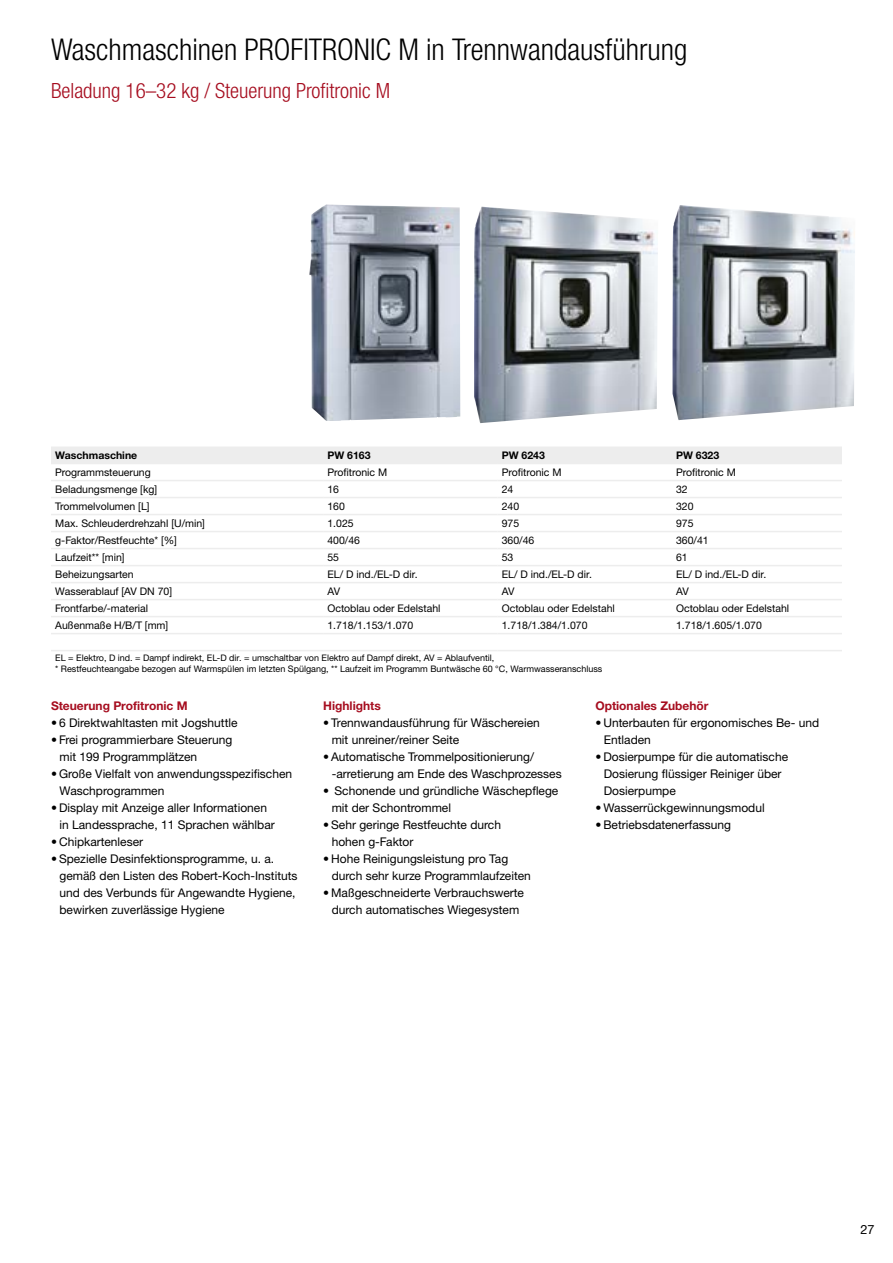
<style>
.page{position:relative;width:893px;height:1263px;background:#fff}
.page>*{position:absolute;margin:0;border:0;box-sizing:border-box;transform-origin:0 0}
.t1{font:300 condensed 30px "Helvetica Neue LTW1 G";color:#000}
.t2{font:300 condensed 21px "Helvetica Neue LTW1 G";color:#a60d1f}
.t3{font:12.75px "Helvetica Neue LTW1 G";color:#000}
.t4{font:12px/17px "Helvetica Neue LTW1 G";color:#000}
.t5{font:700 12px "Helvetica Neue LTW1 G";color:#a60d1f}
.t6{font:10.5px "Helvetica Neue LTW1 G";color:#000}
.t7{font:700 10.5px "Helvetica Neue LTW1 G";color:#000}
.t8{font:9px/10.8px "Helvetica Neue LTW1 G";color:#000}
</style>
<div class="page">
<img style="left:309px;top:205px;width:151px;height:216px">
<img style="left:474px;top:207px;width:184px;height:216px">
<img style="left:672px;top:205px;width:183px;height:215px">
<div style="left:51px;top:447px;width:791px;height:16px;background:#ededed"></div>
<hr style="left:51px;top:463px;width:272px;height:1px;background:#ededed">
<hr style="left:51px;top:582px;width:272px;height:1px;background:#ededed">
<hr style="left:51px;top:599px;width:272px;height:1px;background:#ededed">
<hr style="left:323px;top:599px;width:174px;height:1px;background:#ededed">
<hr style="left:497px;top:599px;width:175px;height:1px;background:#ededed">
<hr style="left:672px;top:599px;width:170px;height:1px;background:#ededed">
<hr style="left:51px;top:616px;width:272px;height:1px;background:#ededed">
<hr style="left:323px;top:633px;width:174px;height:1px;background:#ededed">
<hr style="left:497px;top:633px;width:175px;height:1px;background:#ededed">
<hr style="left:672px;top:633px;width:170px;height:1px;background:#ededed">
<hr style="left:323px;top:463px;width:174px;height:1px;background:#ededed">
<hr style="left:323px;top:480px;width:174px;height:1px;background:#ededed">
<hr style="left:497px;top:463px;width:175px;height:1px;background:#ededed">
<hr style="left:497px;top:480px;width:175px;height:1px;background:#ededed">
<hr style="left:672px;top:463px;width:170px;height:1px;background:#ededed">
<hr style="left:672px;top:480px;width:170px;height:1px;background:#ededed">
<hr style="left:51px;top:480px;width:272px;height:1px;background:#ededed">
<hr style="left:323px;top:497px;width:174px;height:1px;background:#ededed">
<hr style="left:497px;top:497px;width:175px;height:1px;background:#ededed">
<hr style="left:672px;top:497px;width:170px;height:1px;background:#ededed">
<hr style="left:323px;top:514px;width:174px;height:1px;background:#ededed">
<hr style="left:51px;top:497px;width:272px;height:1px;background:#ededed">
<hr style="left:497px;top:514px;width:175px;height:1px;background:#ededed">
<hr style="left:672px;top:514px;width:170px;height:1px;background:#ededed">
<hr style="left:323px;top:531px;width:174px;height:1px;background:#ededed">
<hr style="left:497px;top:531px;width:175px;height:1px;background:#ededed">
<hr style="left:51px;top:514px;width:272px;height:1px;background:#ededed">
<hr style="left:672px;top:531px;width:170px;height:1px;background:#ededed">
<hr style="left:323px;top:548px;width:174px;height:1px;background:#ededed">
<hr style="left:497px;top:548px;width:175px;height:1px;background:#ededed">
<hr style="left:672px;top:548px;width:170px;height:1px;background:#ededed">
<hr style="left:51px;top:531px;width:272px;height:1px;background:#ededed">
<hr style="left:323px;top:565px;width:174px;height:1px;background:#ededed">
<hr style="left:497px;top:565px;width:175px;height:1px;background:#ededed">
<hr style="left:672px;top:565px;width:170px;height:1px;background:#ededed">
<hr style="left:51px;top:548px;width:272px;height:1px;background:#ededed">
<hr style="left:323px;top:582px;width:174px;height:1px;background:#ededed">
<hr style="left:323px;top:616px;width:174px;height:1px;background:#ededed">
<hr style="left:497px;top:582px;width:175px;height:1px;background:#ededed">
<hr style="left:497px;top:616px;width:175px;height:1px;background:#ededed">
<hr style="left:672px;top:582px;width:170px;height:1px;background:#ededed">
<hr style="left:672px;top:616px;width:170px;height:1px;background:#ededed">
<hr style="left:51px;top:565px;width:272px;height:1px;background:#ededed">
<hr style="left:51px;top:633px;width:272px;height:1px;background:#ededed">
<hr style="left:51px;top:650px;width:272px;height:1px;background:#ededed">
<hr style="left:323px;top:650px;width:174px;height:1px;background:#ededed">
<hr style="left:497px;top:650px;width:175px;height:1px;background:#ededed">
<hr style="left:672px;top:650px;width:170px;height:1px;background:#ededed">
<h1 class="t1" style="left:51px;top:32px;width:638px">Waschmaschinen PROFITRONIC M in Trennwandausführung</h1>
<h2 class="t2" style="left:51px;top:78px;width:341px">Beladung 16–32 kg / Steuerung Profitronic M</h2>
<p class="t7" style="left:55px;top:448px;width:83px">Waschmaschine</p>
<p class="t7" style="left:327px;top:448px;width:45px">PW 6163</p>
<p class="t7" style="left:502px;top:448px;width:45px">PW 6243</p>
<p class="t7" style="left:676px;top:448px;width:45px">PW 6323</p>
<p class="t6" style="left:55px;top:466px;width:97px">Programmsteuerung</p>
<p class="t6" style="left:327px;top:466px;width:61px">Profitronic M</p>
<p class="t6" style="left:502px;top:466px;width:61px">Profitronic M</p>
<p class="t6" style="left:676px;top:466px;width:61px">Profitronic M</p>
<p class="t6" style="left:55px;top:483px;width:103px">Beladungsmenge [kg]</p>
<p class="t6" style="left:327px;top:483px;width:13px">16</p>
<p class="t6" style="left:502px;top:483px;width:13px">24</p>
<p class="t6" style="left:676px;top:483px;width:13px">32</p>
<p class="t6" style="left:55px;top:500px;width:96px">Trommelvolumen [L]</p>
<p class="t6" style="left:327px;top:500px;width:19px">160</p>
<p class="t6" style="left:502px;top:500px;width:19px">240</p>
<p class="t6" style="left:676px;top:500px;width:19px">320</p>
<p class="t6" style="left:55px;top:517px;width:151px">Max. Schleuderdrehzahl [U/min]</p>
<p class="t6" style="left:327px;top:517px;width:28px">1.025</p>
<p class="t6" style="left:502px;top:517px;width:19px">975</p>
<p class="t6" style="left:676px;top:517px;width:19px">975</p>
<p class="t6" style="left:55px;top:534px;width:123px">g-Faktor/Restfeuchte* [%]</p>
<p class="t6" style="left:327px;top:534px;width:34px">400/46</p>
<p class="t6" style="left:502px;top:534px;width:34px">360/46</p>
<p class="t6" style="left:676px;top:534px;width:34px">360/41</p>
<p class="t6" style="left:55px;top:551px;width:71px">Laufzeit** [min]</p>
<p class="t6" style="left:327px;top:551px;width:13px">55</p>
<p class="t6" style="left:502px;top:551px;width:13px">53</p>
<p class="t6" style="left:676px;top:551px;width:13px">61</p>
<p class="t6" style="left:55px;top:568px;width:80px">Beheizungsarten</p>
<p class="t6" style="left:327px;top:568px;width:92px">EL/ D ind./EL-D dir.</p>
<p class="t6" style="left:502px;top:568px;width:92px">EL/ D ind./EL-D dir.</p>
<p class="t6" style="left:676px;top:568px;width:92px">EL/ D ind./EL-D dir.</p>
<p class="t6" style="left:55px;top:585px;width:118px">Wasserablauf [AV DN 70]</p>
<p class="t6" style="left:327px;top:585px;width:14px">AV</p>
<p class="t6" style="left:502px;top:585px;width:14px">AV</p>
<p class="t6" style="left:676px;top:585px;width:14px">AV</p>
<p class="t6" style="left:55px;top:602px;width:94px">Frontfarbe/-material</p>
<p class="t6" style="left:327px;top:602px;width:115px">Octoblau oder Edelstahl</p>
<p class="t6" style="left:502px;top:602px;width:115px">Octoblau oder Edelstahl</p>
<p class="t6" style="left:676px;top:602px;width:115px">Octoblau oder Edelstahl</p>
<p class="t6" style="left:55px;top:619px;width:115px">Außenmaße H/B/T [mm]</p>
<p class="t6" style="left:327px;top:619px;width:87px">1.718/1.153/1.070</p>
<p class="t6" style="left:502px;top:619px;width:87px">1.718/1.384/1.070</p>
<p class="t6" style="left:676px;top:619px;width:87px">1.718/1.605/1.070</p>
<p class="t8" style="left:55px;top:653px;width:549px">EL = Elektro, D ind. = Dampf indirekt, EL-D dir. = umschaltbar von Elektro auf Dampf direkt, AV = Ablaufventil,<br>* Restfeuchteangabe bezogen auf Warmspülen im letzten Spülgang, ** Laufzeit im Programm Buntwäsche 60 °C, Warmwasseranschluss</p>
<p class="t5" style="left:51px;top:698px;width:138px">Steuerung Profitronic M</p>
<p class="t4" style="left:51px;top:714px;width:188px">• 6 Direktwahltasten mit Jogshuttle</p>
<p class="t4" style="left:60px;top:731px;width:174px;text-indent:-9px">• Frei programmierbare Steuerung mit 199 Programmplätzen</p>
<p class="t4" style="left:60px;top:765px;width:234px;text-indent:-9px">• Große Vielfalt von anwendungsspezifischen<br>Waschprogrammen</p>
<p class="t4" style="left:60px;top:799px;width:217px;text-indent:-9px">• Display mit Anzeige aller Informationen in Landessprache, 11 Sprachen wählbar</p>
<p class="t4" style="left:51px;top:833px;width:94px">• Chipkartenleser</p>
<p class="t4" style="left:60px;top:850px;width:240px;text-indent:-9px">• Spezielle Desinfektionsprogramme, u. a. gemäß den Listen des Robert-Koch-Instituts und des Verbunds für Angewandte Hygiene, bewirken zuverlässige Hygiene</p>
<p class="t5" style="left:323px;top:698px;width:59px">Highlights</p>
<p class="t4" style="left:332px;top:714px;width:210px;text-indent:-9px">• Trennwandausführung für Wäschereien mit unreiner/reiner Seite</p>
<p class="t4" style="left:332px;top:748px;width:232px;text-indent:-9px">• Automatische Trommelpositionierung/ -arretierung am Ende des Waschprozesses</p>
<p class="t4" style="left:332px;top:782px;width:228px;text-indent:-9px">• Schonende und gründliche Wäschepflege mit der Schontrommel</p>
<p class="t4" style="left:332px;top:816px;width:171px;text-indent:-9px">• Sehr geringe Restfeuchte durch hohen g-Faktor</p>
<p class="t4" style="left:332px;top:850px;width:201px;text-indent:-9px">• Hohe Reinigungsleistung pro Tag durch sehr kurze Programmlaufzeiten</p>
<p class="t4" style="left:323px;top:884px;width:202px;text-align:center">• Maßgeschneiderte Verbrauchswerte durch automatisches Wiegesystem</p>
<p class="t5" style="left:595px;top:698px;width:115px">Optionales Zubehör</p>
<p class="t4" style="left:604px;top:714px;width:217px;text-indent:-9px">• Unterbauten für ergonomisches Be- und<br>Entladen</p>
<p class="t4" style="left:604px;top:748px;width:186px;text-indent:-9px">• Dosierpumpe für die automatische<br>Dosierung flüssiger Reiniger über<br>Dosierpumpe</p>
<p class="t4" style="left:595px;top:799px;width:171px">• Wasserrückgewinnungsmodul</p>
<p class="t4" style="left:595px;top:816px;width:137px">• Betriebsdatenerfassung</p>
<p class="t3" style="left:860px;top:1221px;width:16px">27</p>
</div>
